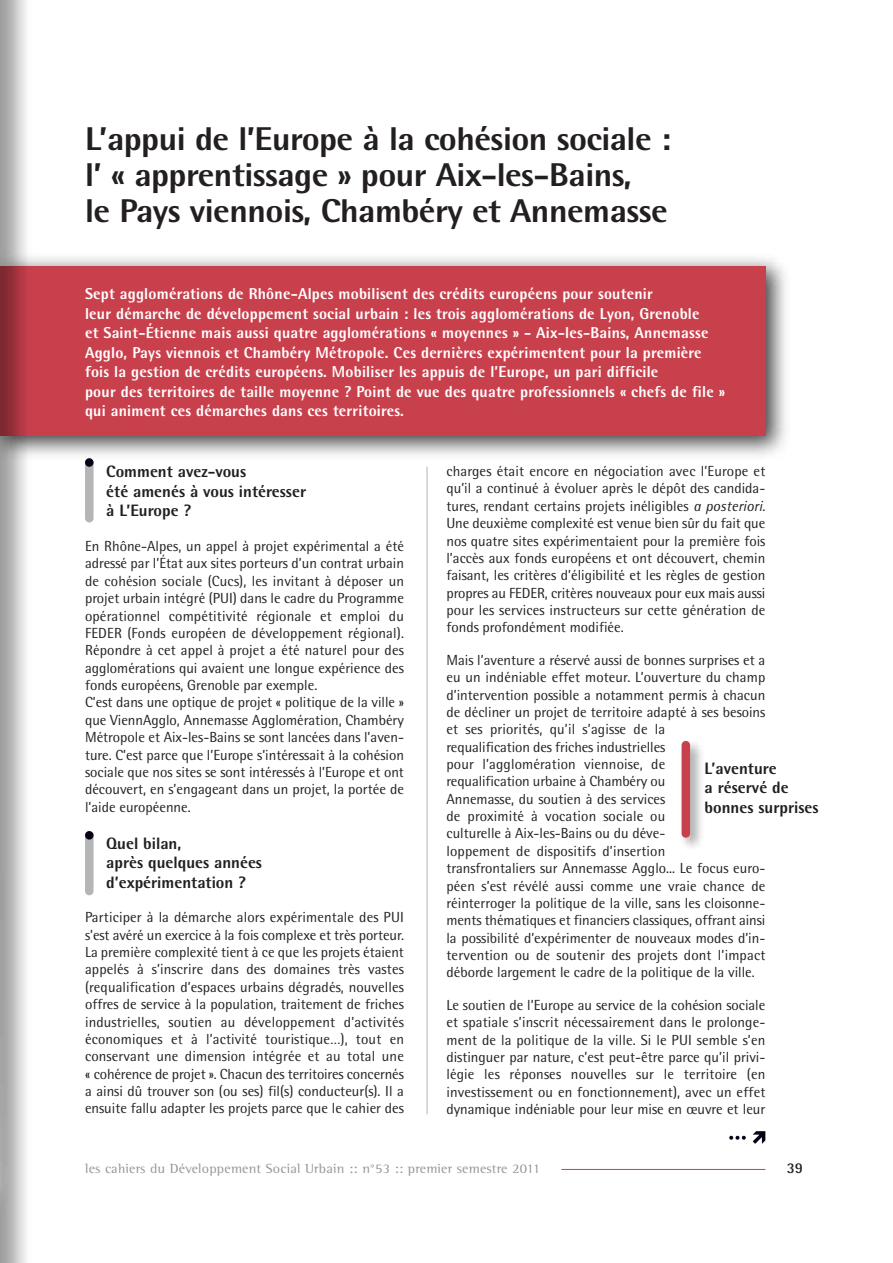
<style>
.page{position:relative;width:893px;height:1263px;background:#fff}
.page>*{position:absolute;margin:0;border:0;box-sizing:border-box;transform-origin:0 0}
.t1{font:800 33px/36px "Rotis Semi Sans";letter-spacing:-.015em;color:#231f20;scale:1.05 1}
.t2{font:800 16.5px/19.5px "Rotis Semi Sans";color:#231f20}
.t3{font:800 15.75px/19.5px "Rotis Semi Sans";letter-spacing:.015em;color:#fff}
.t4{font:700 15px "Rotis Semi Sans";color:#231f20}
.t5{font:14.7px/17.4px "Rotis Semi Sans";color:#231f20;text-align:justify}
.t6{font:13.5px "Rotis Semi Serif";letter-spacing:.015em;color:#949595;scale:1.05 1}
.s1{font-style:italic}
</style>
<div class="page">
<img style="left:38px;top:257px;width:748px;height:199px">
<div style="left:0;top:266px;width:765px;height:170px;background:#c9404d"></div>
<hr style="left:561px;top:1169px;width:204px;height:1px;background:#c9404d">
<img style="left:0;top:0;width:38px;height:1263px">
<img style="left:681px;top:740px;width:20px;height:107px">
<div style="left:682px;top:741px;width:8px;height:97px;background:#c9404d;border-radius:4px"></div>
<hr style="left:427px;top:467px;width:1px;height:647px;background:#b4b5b6">
<div style="left:85px;top:458px;width:9px;height:64px;background:#b4b5b6;border-radius:4px"></div>
<div style="left:85px;top:458px;width:9px;height:9px;background:#0a0215;border-radius:4px"></div>
<div style="left:85px;top:831px;width:9px;height:64px;background:#b4b5b6;border-radius:4px"></div>
<div style="left:85px;top:831px;width:9px;height:8px;background:#0a0215;border-radius:4px"></div>
<svg style="left:753px;top:1131px;width:12px;height:13px"></svg>
<svg style="left:729px;top:1136px;width:17px;height:4px"></svg>
<h1 class="t1" style="left:85px;top:124px;width:560px">L’appui de l’Europe à la cohésion sociale : l’ « apprentissage » pour Aix-les-Bains,<br>le Pays viennois, Chambéry et Annemasse</h1>
<p class="t3" style="left:85px;top:286px;width:642px">Sept agglomérations de Rhône-Alpes mobilisent des crédits européens pour soutenir<br>leur démarche de développement social urbain : les trois agglomérations de Lyon, Grenoble<br>et Saint-Étienne mais aussi quatre agglomérations « moyennes » - Aix-les-Bains, Annemasse Agglo, Pays viennois et Chambéry Métropole. Ces dernières expérimentent pour la première fois la gestion de crédits européens. Mobiliser les appuis de l’Europe, un pari difficile<br>pour des territoires de taille moyenne ? Point de vue des quatre professionnels « chefs de file » qui animent ces démarches dans ces territoires.</p>
<p class="t2" style="left:106px;top:464px;width:201px">Comment avez-vous<br>été amenés à vous intéresser à L’Europe ?</p>
<p class="t5" style="left:85px;top:539px;width:320px;text-align:left">En Rhône-Alpes, un appel à projet expérimental a été adressé par l’État aux sites porteurs d’un contrat urbain de cohésion sociale (Cucs), les invitant à déposer un projet urbain intégré (PUI) dans le cadre du Programme opérationnel compétitivité régionale et emploi du FEDER (Fonds européen de développement régional).<br>Répondre à cet appel à projet a été naturel pour des agglomérations qui avaient une longue expérience des fonds européens, Grenoble par exemple.<br>C’est dans une optique de projet « politique de la ville » que ViennAgglo, Annemasse Agglomération, Chambéry Métropole et Aix-les-Bains se sont lancées dans l’aven&shy;ture. C’est parce que l’Europe s’intéressait à la cohésion sociale que nos sites se sont intéressés à l’Europe et ont découvert, en s’engageant dans un projet, la portée de l’aide européenne.</p>
<p class="t2" style="left:106px;top:835px;width:157px">Quel bilan,<br>après quelques années d’expérimentation ?</p>
<p class="t5" style="left:85px;top:910px;width:320px">Participer à la démarche alors expérimentale des PUI s’est avéré un exercice à la fois complexe et très porteur.<br>La première complexité tient à ce que les projets étaient appelés à s’inscrire dans des domaines très vastes (requalification d’espaces urbains dégradés, nouvelles offres de service à la population, traitement de friches industrielles, soutien au développement d’activités économiques et à l’activité touristique…), tout en conservant une dimension intégrée et au total une « cohérence de projet ». Chacun des territoires concernés a ainsi dû trouver son (ou ses) fil(s) conducteur(s). Il a ensuite fallu adapter les projets parce que le cahier des</p>
<p class="t5" style="left:446px;top:464px;width:320px">charges était encore en négociation avec l’Europe et qu’il a continué à évoluer après le dépôt des candida&shy;tures, rendant certains projets inéligibles <span class="s1">a posteriori</span>.<br>Une deuxième complexité est venue bien sûr du fait que nos quatre sites expérimentaient pour la première fois l’accès aux fonds européens et ont découvert, chemin faisant, les critères d’éligibilité et les règles de gestion propres au FEDER, critères nouveaux pour eux mais aussi pour les services instructeurs sur cette génération de fonds profondément modifiée.</p>
<p class="t5" style="left:446px;top:652px;width:320px;text-align:left">Mais l’aventure a réservé aussi de bonnes surprises et a eu un indéniable effet moteur. L’ouverture du champ d’intervention possible a notamment permis à chacun de décliner un projet de territoire adapté à ses besoins et ses priorités, qu’il s’agisse de la<br>requalification des friches industrielles<br>pour l’agglomération viennoise, de<br>requalification urbaine à Chambéry ou<br>Annemasse, du soutien à des services<br>de proximité à vocation sociale ou<br>culturelle à Aix-les-Bains ou du déve-<br>loppement de dispositifs d’insertion<br>transfrontaliers sur Annemasse Agglo... Le focus euro&shy;péen s’est révélé aussi comme une vraie chance de réinterroger la politique de la ville, sans les cloisonne&shy;ments thématiques et financiers classiques, offrant ainsi la possibilité d’expérimenter de nouveaux modes d’in&shy;tervention ou de soutenir des projets dont l’impact déborde largement le cadre de la politique de la ville.</p>
<p class="t5" style="left:446px;top:998px;width:320px">Le soutien de l’Europe au service de la cohésion sociale et spatiale s’inscrit nécessairement dans le prolonge&shy;ment de la politique de la ville. Si le PUI semble s’en distinguer par nature, c’est peut-être parce qu’il privi&shy;légie les réponses nouvelles sur le territoire (en investissement ou en fonctionnement), avec un effet dynamique indéniable pour leur mise en œuvre et leur</p>
<p class="t2" style="left:705px;top:760px;width:115px">L’aventure<br>a réservé de bonnes surprises</p>
<p class="t6" style="left:85px;top:1164px;width:435px">les cahiers du Développement Social Urbain :: n°53 :: premier semestre 2011</p>
<p class="t4" style="left:787px;top:1162px;width:18px">39</p>
</div>
